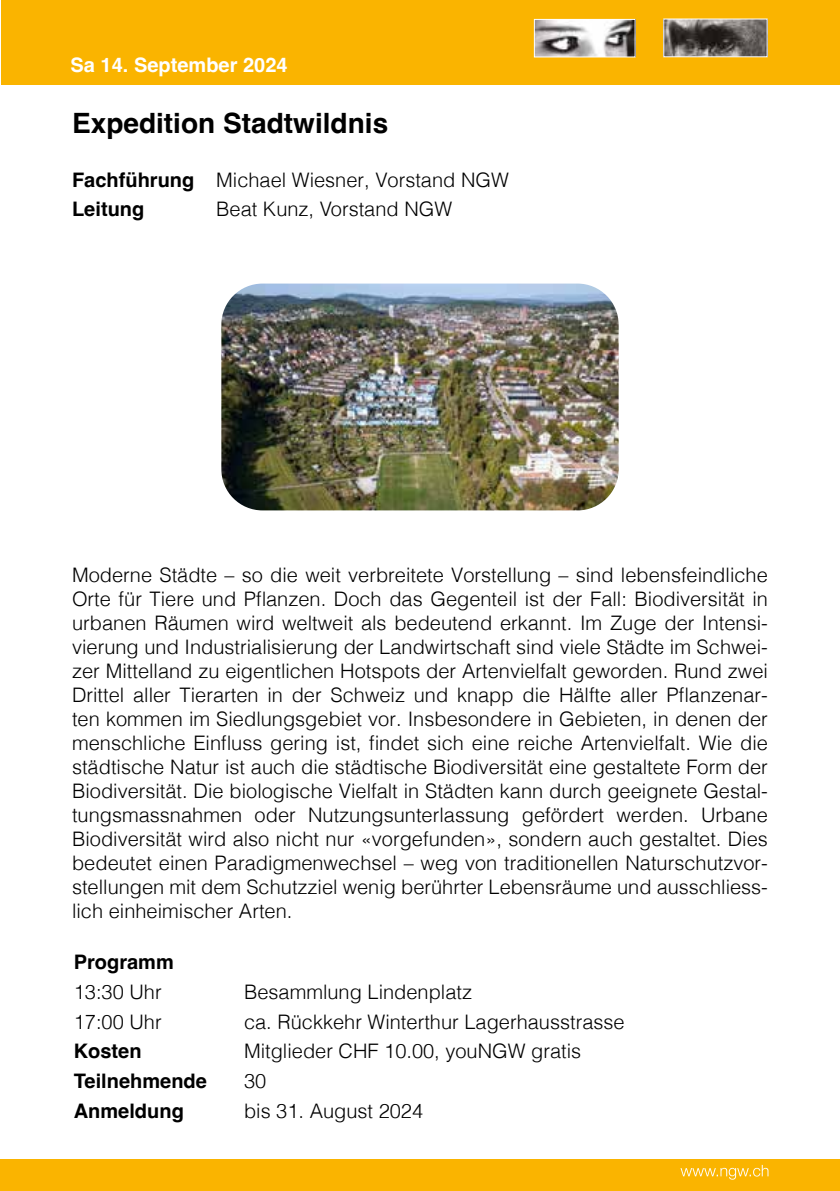
<style>
.page{position:relative;width:840px;height:1191px;background:#fff}
.page>*{position:absolute;margin:0;border:0;box-sizing:border-box;transform-origin:0 0}
.t1{font:700 28px "Helvetica";color:#000}
.t2{font:300 20px/24px "Helvetica";color:#000;text-align:justify}
.t3{font:700 20px "Helvetica";color:#000}
.t4{font:700 20px "Helvetica";color:#fff}
.s1{font-weight:700}
</style>
<div class="page">
<div style="left:1px;top:0;width:838px;height:84px;background:#fab400"></div>
<img style="left:535px;top:21px;width:98px;height:34px">
<div style="left:533px;top:19px;width:102px;height:38px;border:1px solid #fff"></div>
<img style="left:665px;top:21px;width:100px;height:34px">
<div style="left:663px;top:19px;width:104px;height:38px;border:1px solid #fff"></div>
<div style="left:0;top:1159px;width:839px;height:32px;background:#fab400"></div>
<svg style="left:680px;top:1164px;width:88px;height:15px"></svg>
<img style="left:221px;top:283px;width:397px;height:227px">
<p class="t4" style="left:71px;top:53px;width:218px">Sa 14. September 2024</p>
<h1 class="t1" style="left:72px;top:106px;width:317px">Expedition Stadtwildnis</h1>
<p class="t2" style="left:72px;top:163px;width:438px;line-height:29.4px"><span class="s1">Fachführung</span> Michael Wiesner, Vorstand NGW<br><span class="s1">Leitung</span></p>
<p class="t2" style="left:216px;top:195px;width:237px">Beat Kunz, Vorstand NGW</p>
<p class="t2" style="left:72px;top:561px;width:697px">Moderne Städte – so die weit verbreitete Vorstellung – sind lebensfeindliche Orte für Tiere und Pflanzen. Doch das Gegenteil ist der Fall: Biodiversität in urbanen Räumen wird weltweit als bedeutend erkannt. Im Zuge der Intensi&shy;vierung und Industrialisierung der Landwirtschaft sind viele Städte im Schwei&shy;zer Mittelland zu eigentlichen Hotspots der Artenvielfalt geworden. Rund zwei Drittel aller Tierarten in der Schweiz und knapp die Hälfte aller Pflanzenar&shy;ten kommen im Siedlungsgebiet vor. Insbesondere in Gebieten, in denen der menschliche Einfluss gering ist, findet sich eine reiche Artenvielfalt. Wie die städtische Natur ist auch die städtische Biodiversität eine gestaltete Form der Biodiversität. Die biologische Vielfalt in Städten kann durch geeignete Gestal&shy;tungsmassnahmen oder Nutzungsunterlassung gefördert werden. Urbane Biodiversität wird also nicht nur «vorgefunden», sondern auch gestaltet. Dies bedeutet einen Paradigmenwechsel – weg von traditionellen Naturschutzvor&shy;stellungen mit dem Schutzziel wenig berührter Lebensräume und ausschliess&shy;lich einheimischer Arten.</p>
<p class="t3" style="left:74px;top:950px;width:102px">Programm</p>
<p class="t2" style="left:74px;top:978px;width:89px">13:30 Uhr</p>
<p class="t2" style="left:244px;top:978px;width:229px">Besammlung Lindenplatz</p>
<p class="t2" style="left:74px;top:1008px;width:89px">17:00 Uhr</p>
<p class="t2" style="left:244px;top:1008px;width:382px">ca. Rückkehr Winterthur Lagerhausstrasse</p>
<p class="t3" style="left:74px;top:1039px;width:69px">Kosten</p>
<p class="t2" style="left:244px;top:1037px;width:338px">Mitglieder CHF 10.00, youNGW gratis</p>
<p class="t3" style="left:74px;top:1068px;width:135px">Teilnehmende</p>
<p class="t2" style="left:244px;top:1067px;width:24px">30</p>
<p class="t3" style="left:74px;top:1098px;width:111px">Anmeldung</p>
<p class="t2" style="left:244px;top:1097px;width:180px">bis 31. August 2024</p>
</div>
